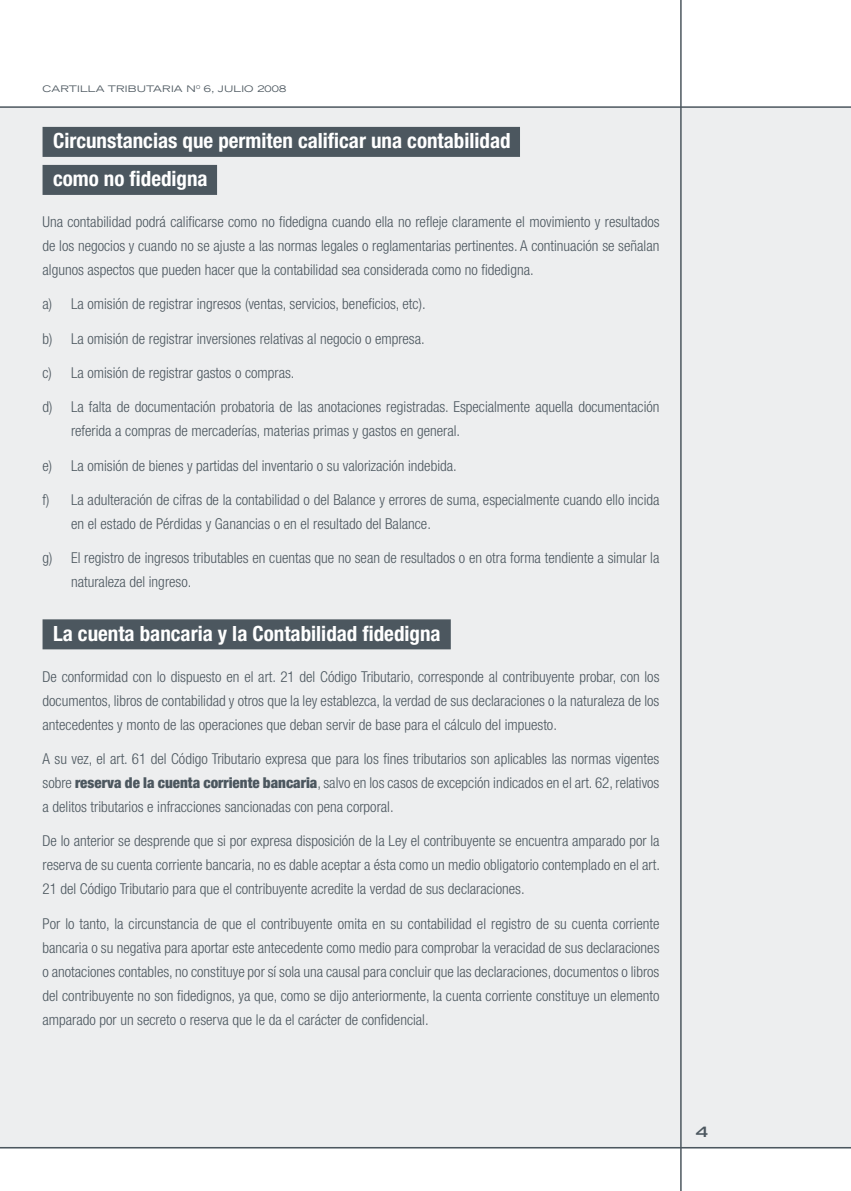
<style>
.page{position:relative;width:851px;height:1191px;background:#fff}
.page>*{position:absolute;margin:0;border:0;box-sizing:border-box;transform-origin:0 0}
.t1{font:700 condensed 21px/38px "Helvetica Neue";color:#fff}
.t2{font:300 condensed 15px/24px "Helvetica Neue";color:#4c575f;text-align:justify}
.t3{font:expanded 9px "Trade Gothic LH";letter-spacing:.01em;color:#4c575f;scale:1.1 1}
.s1{color:#4c575f}
.s2{font-weight:900}
</style>
<div class="page">
<div style="left:0;top:107px;width:850px;height:1041px;background:#edeeef"></div>
<hr style="left:0;top:106px;width:850px;height:2px;background:#4c575f">
<hr style="left:0;top:1147px;width:850px;height:1px;background:#4c575f">
<hr style="left:680px;top:0;width:1px;height:1191px;background:#4c575f">
<hr style="left:850px;top:107px;width:1px;height:1041px;background:#edeeef">
<div style="left:43px;top:127px;width:477px;height:30px;background:#4c575f"></div>
<div style="left:43px;top:165px;width:174px;height:30px;background:#4c575f"></div>
<div style="left:43px;top:619px;width:407px;height:30px;background:#4c575f"></div>
<p class="t3" style="left:43px;top:82px;width:66px">CARTILLA TRI</p>
<p class="t3" style="left:128px;top:82px;width:25px">BUTARIA</p>
<p class="t3" style="left:186px;top:82px;width:92px">N<sup>0</sup> 6, JULIO 2008</p>
<h1 class="t1" style="left:53px;top:121px;width:469px">Circunstancias que permiten calificar una contabilidad<span class="s1">.. </span>como no fidedigna<span class="s1">..</span></h1>
<p class="t2" style="left:43px;top:210px;width:618px">Una contabilidad podrá calificarse como no fidedigna cuando ella no refleje claramente el movimiento y resultados de los negocios y cuando no se ajuste a las normas legales o reglamentarias pertinentes. A continuación se señalan algunos aspectos que pueden hacer que la contabilidad sea considerada como no fidedigna.</p>
<p class="t2" style="left:43px;top:292px;width:384px">a) La omisión de registrar ingresos (ventas, servicios, beneficios, etc).</p>
<p class="t2" style="left:43px;top:326px;width:383px">b) La omisión de registrar inversiones relativas al negocio o empresa.</p>
<p class="t2" style="left:43px;top:360px;width:253px">c) La omisión de registrar gastos o compras.</p>
<p class="t2" style="left:71px;top:395px;width:590px;text-indent:-29px">d) La falta de documentación probatoria de las anotaciones registradas. Especialmente aquella documentación referida a compras de mercaderías, materias primas y gastos en general.</p>
<p class="t2" style="left:43px;top:453px;width:415px">e) La omisión de bienes y partidas del inventario o su valorización indebida.</p>
<p class="t2" style="left:71px;top:487px;width:590px;text-indent:-28px">f) La adulteración de cifras de la contabilidad o del Balance y errores de suma, especialmente cuando ello incida en el estado de Pérdidas y Ganancias o en el resultado del Balance.</p>
<p class="t2" style="left:71px;top:545px;width:589px;text-indent:-28px">g) El registro de ingresos tributables en cuentas que no sean de resultados o en otra forma tendiente a simular la naturaleza del ingreso.</p>
<h1 class="t1" style="left:53px;top:614px;width:399px">La cuenta bancaria y la Contabilidad fidedigna<span class="s1">..</span></h1>
<p class="t2" style="left:43px;top:664px;width:618px">De conformidad con lo dispuesto en el art. 21 del Código Tributario, corresponde al contribuyente probar, con los documentos, libros de contabilidad y otros que la ley establezca, la verdad de sus declaraciones o la naturaleza de los antecedentes y monto de las operaciones que deban servir de base para el cálculo del impuesto.</p>
<p class="t2" style="left:43px;top:746px;width:618px">A su vez, el art. 61 del Código Tributario expresa que para los fines tributarios son aplicables las normas vigentes sobre <span class="s2">reserva de la cuenta corriente bancaria</span>, salvo en los casos de excepción indicados en el art. 62, relativos a delitos tributarios e infracciones sancionadas con pena corporal.</p>
<p class="t2" style="left:43px;top:828px;width:618px">De lo anterior se desprende que si por expresa disposición de la Ley el contribuyente se encuentra amparado por la reserva de su cuenta corriente bancaria, no es dable aceptar a ésta como un medio obligatorio contemplado en el art.<br>21 del Código Tributario para que el contribuyente acredite la verdad de sus declaraciones.</p>
<p class="t2" style="left:43px;top:911px;width:618px">Por lo tanto, la circunstancia de que el contribuyente omita en su contabilidad el registro de su cuenta corriente bancaria o su negativa para aportar este antecedente como medio para comprobar la veracidad de sus declaraciones o anotaciones contables, no constituye por sí sola una causal para concluir que las declaraciones, documentos o libros del contribuyente no son fidedignos, ya que, como se dijo anteriormente, la cuenta corriente constituye un elemento amparado por un secreto o reserva que le da el carácter de confidencial.</p>
</div>
